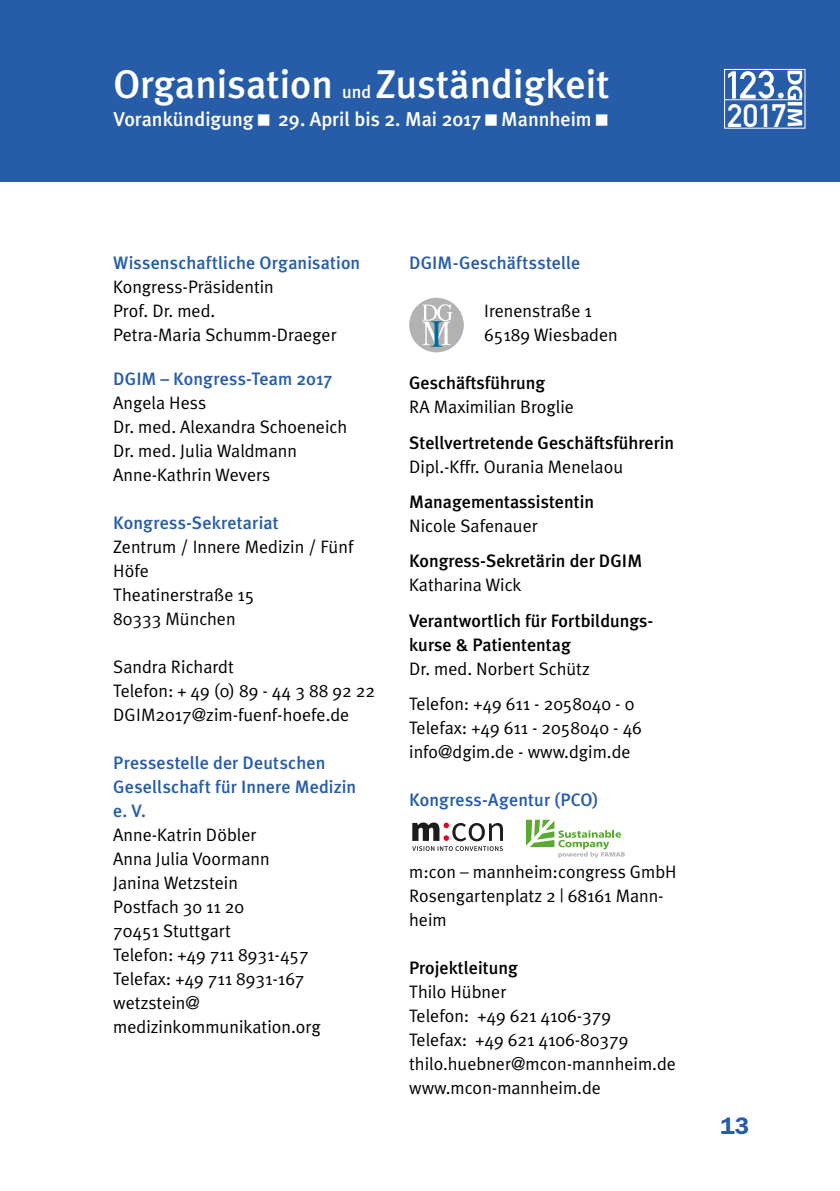
<style>
.page{position:relative;width:840px;height:1191px;background:#fff}
.page>*{position:absolute;margin:0;border:0;box-sizing:border-box;transform-origin:0 0}
.t1{font:500 40px "Meta Plus";color:#fff}
.t2{font:500 36.4px "Meta Plus";color:#fff}
.t3{font:32px "DIN Mittelschrift Std";color:#fff}
.t4{font:600 24px "ITC Franklin Gothic Std";color:#275da8}
.t5{font:500 20px "Meta Plus";color:#fff}
.t6{font:18px/24px "Meta Plus Normal";color:#000}
.t7{font:500 18px/24px "Meta Plus";letter-spacing:.005em;color:#275da8}
.t8{font:500 18px/24px "Meta Plus";color:#000}
.t9{font:500 18px "Meta Plus";color:#fff}
</style>
<div class="page">
<div style="left:0;top:0;width:839px;height:181px;background:#275da8"></div>
<div style="left:724px;top:69px;width:80px;height:59px;border:1px solid #fff"></div>
<svg style="left:787px;top:71px;width:14px;height:55px"></svg>
<hr style="left:724px;top:99px;width:77px;height:1px;background:#fff">
<svg style="left:728px;top:71px;width:45px;height:28px"></svg>
<div style="left:409px;top:298px;width:54px;height:54px;background:#b3b2b2;border-radius:50%"></div>
<svg style="left:422px;top:304px;width:30px;height:43px"></svg>
<svg style="left:412px;top:822px;width:90px;height:29px"></svg>
<svg style="left:526px;top:819px;width:98px;height:39px"></svg>
<h1 class="t1" style="left:375px;top:61px;width:235px">Zuständigkeit</h1>
<p class="t5" style="left:113px;top:107px;width:479px">Vorankündigung 29. April bis 2. Mai 2017 Mannheim</p>
<h1 class="t1" style="left:113px;top:61px;width:221px">Organisation</h1>
<p class="t9" style="left:342px;top:81px;width:31px">und</p>
<h2 class="t2" style="left:775px;top:64px;width:11px">.</h2>
<h3 class="t3" style="left:726px;top:96px;width:61px">2017</h3>
<p class="t7" style="left:113px;top:251px;width:248px">Wissenschaftliche Organisation</p>
<p class="t6" style="left:113px;top:275px;width:225px">Kongress-Präsidentin<br>Prof. Dr. med.<br>Petra-Maria Schumm-Draeger</p>
<p class="t7" style="left:113px;top:367px;width:220px">DGIM – Kongress-Team 2017</p>
<p class="t6" style="left:113px;top:391px;width:235px">Angela Hess<br>Dr. med. Alexandra Schoeneich<br>Dr. med. Julia Waldmann<br>Anne-Kathrin Wevers</p>
<p class="t7" style="left:113px;top:511px;width:167px">Kongress-Sekretariat</p>
<p class="t6" style="left:113px;top:535px;width:241px">Zentrum / Innere Medizin / Fünf<br>Höfe<br>Theatinerstraße 15<br>80333 München</p>
<p class="t6" style="left:113px;top:655px;width:263px">Sandra Richardt<br>Telefon: + 49 (0) 89 - 44 3 88 92 22<br>DGIM2017@zim-fuenf-hoefe.de</p>
<p class="t7" style="left:113px;top:751px;width:244px">Pressestelle der Deutschen<br>Gesellschaft für Innere Medizin e. V.</p>
<p class="t6" style="left:113px;top:823px;width:209px">Anne-Katrin Döbler<br>Anna Julia Voormann<br>Janina Wetzstein<br>Postfach 30 11 20<br>70451 Stuttgart<br>Telefon: +49 711 8931-457<br>Telefax: +49 711 8931-167 wetzstein@ medizinkommunikation.org</p>
<p class="t7" style="left:409px;top:251px;width:173px">DGIM-Geschäftsstelle</p>
<p class="t6" style="left:484px;top:299px;width:135px">Irenenstraße 1<br>65189 Wiesbaden</p>
<p class="t8" style="left:409px;top:371px;width:137px">Geschäftsführung</p>
<p class="t6" style="left:409px;top:395px;width:166px">RA Maximilian Broglie</p>
<p class="t8" style="left:409px;top:430px;width:266px">Stellvertretende Geschäftsführerin</p>
<p class="t6" style="left:409px;top:454px;width:215px">Dipl.-Kffr. Ourania Menelaou</p>
<p class="t8" style="left:409px;top:489px;width:186px">Managementassistentin</p>
<p class="t6" style="left:409px;top:513px;width:130px">Nicole Safenauer</p>
<p class="t8" style="left:409px;top:549px;width:234px">Kongress-Sekretärin der DGIM</p>
<p class="t6" style="left:409px;top:573px;width:114px">Katharina Wick</p>
<p class="t8" style="left:409px;top:608px;width:246px">Verantwortlich für Fortbildungs&shy;kurse &amp; Patiententag</p>
<p class="t6" style="left:409px;top:650px;width:226px;line-height:35.4px">Dr. med. Norbert Schütz<br>Telefon: +49 611 - 2058040 - 0</p>
<p class="t6" style="left:409px;top:715px;width:234px">Telefax: +49 611 - 2058040 - 46 info@dgim.de - www.dgim.de</p>
<p class="t7" style="left:409px;top:787px;width:191px">Kongress-Agentur (PCO)</p>
<p class="t6" style="left:409px;top:859px;width:269px">m:con – mannheim:congress GmbH<br>Rosengartenplatz 2 | 68161 Mann&shy;heim</p>
<p class="t8" style="left:409px;top:956px;width:110px">Projektleitung</p>
<p class="t6" style="left:409px;top:979px;width:268px">Thilo Hübner<br>Telefon: +49 621 4106-379<br>Telefax: +49 621 4106-80379 thilo.huebner@mcon-mannheim.de www.mcon-mannheim.de</p>
<h3 class="t4" style="left:720px;top:1111px;width:30px">13</h3>
</div>
